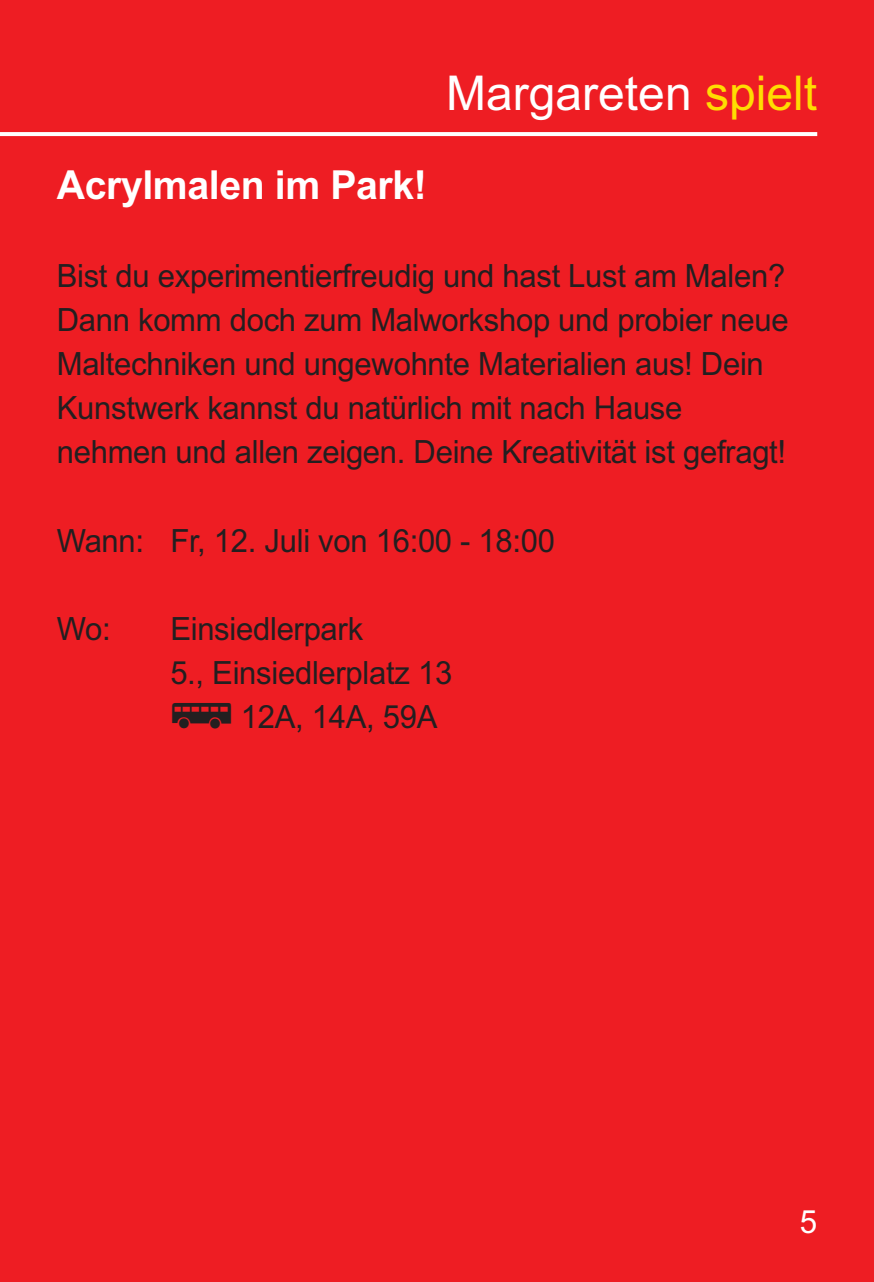
<style>
.page{position:relative;width:874px;height:1282px;background:#fff}
.page>*{position:absolute;margin:0;border:0;box-sizing:border-box;transform-origin:0 0}
.t1{font:48px "Arial";color:#fff}
.t2{font:700 40px "Arial";letter-spacing:-.01em;color:#fff}
.t3{font:32px/44px "Arial";letter-spacing:-.01em;color:#231f20}
.t4{font:32px "Arial";color:#fff}
.s1{color:#ffdd01}
.s2{font-family:"Wien Xtra PICTO"}
</style>
<div class="page">
<div style="left:0;top:0;width:873px;height:1281px;background:#ee1d23"></div>
<svg style="left:0;top:132px;width:816px;height:4px;background:#fefbfb"></svg>
<p class="t2" style="left:57px;top:162px;width:371px">Acrylmalen im Park!</p>
<h1 class="t1" style="left:446px;top:65px;width:372px">Margareten <span class="s1">spielt</span></h1>
<p class="t3" style="left:57px;top:254px;width:733px">Bist du experimentierfreudig und hast Lust am Malen?<br>Dann komm doch zum Malworkshop und probier neue Maltechniken und ungewohnte Materialien aus! Dein Kunstwerk kannst du natürlich mit nach Hause nehmen und allen zeigen. Deine Kreativität ist gefragt!</p>
<p class="t3" style="left:57px;top:518px;width:499px">Wann: Fr, 12. Juli von 16:00 - 18:00</p>
<p class="t3" style="left:57px;top:606px;width:56px">Wo:</p>
<p class="t3" style="left:170px;top:606px;width:283px">Einsiedlerpark<br>5., Einsiedlerplatz 13 <span class="s2">%</span> 12A, 14A, 59A</p>
<p class="t4" style="left:799px;top:1202px;width:19px">5</p>
</div>
